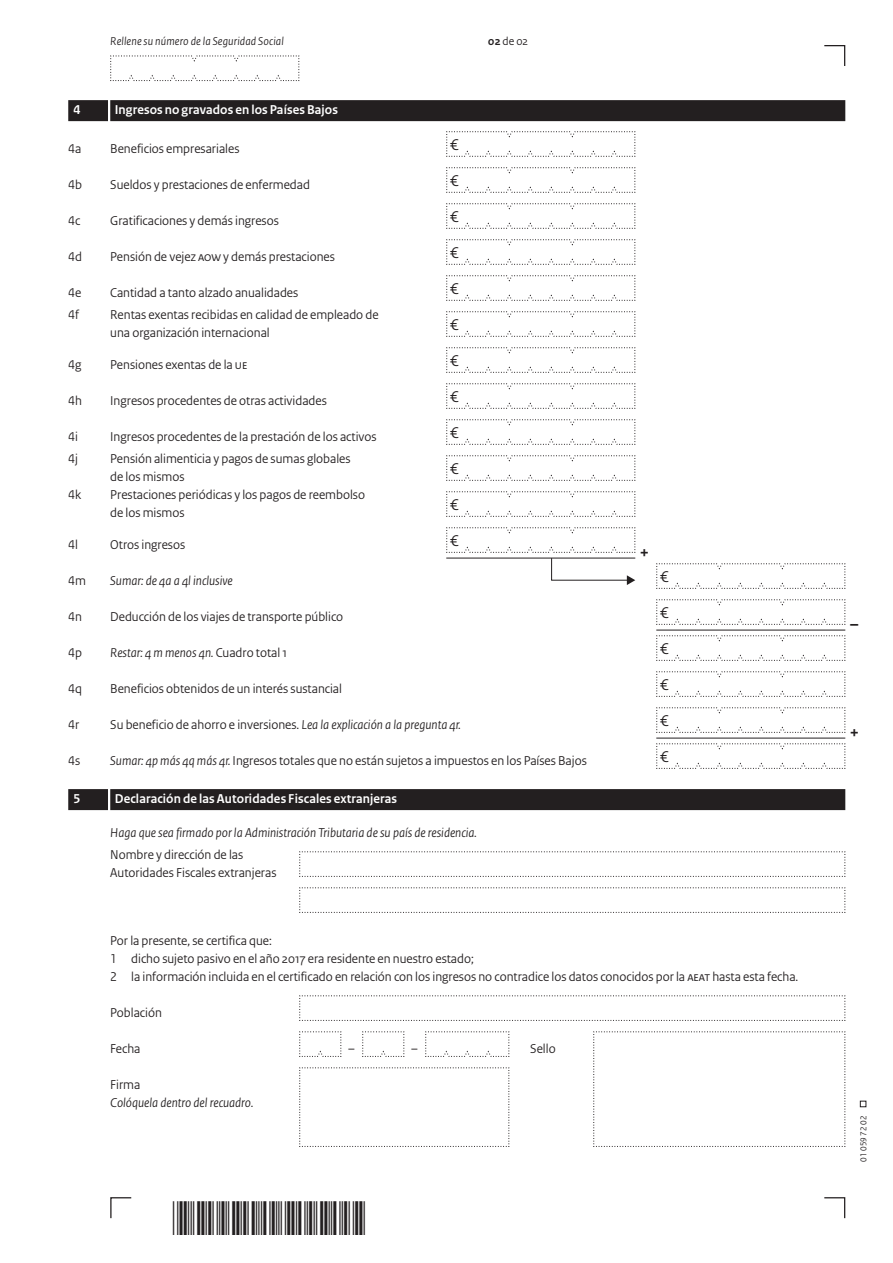
<style>
.page{position:relative;width:893px;height:1263px;background:#fff}
.page>*{position:absolute;margin:0;border:0;box-sizing:border-box;transform-origin:0 0}
.t1{font:700 18px "Rijksoverheid Sans Heading";color:#231f20}
.t2{font:16.5px/36px "Rijksoverheid Sans Heading";color:#231f20;text-align:justify}
.t3{font:13.5px/18px "Rijksoverheid Sans Heading";color:#231f20}
.t4{font:italic 13.5px "Rijksoverheid Sans Heading";color:#231f20}
.t5{font:700 13.5px "Rijksoverheid Sans Heading";letter-spacing:.01em;color:#fff}
.t6{font:italic 12px "Rijksoverheid Sans Heading";letter-spacing:.01em;color:#231f20}
.t7{font:12px "Rijksoverheid Sans Heading";color:#231f20}
.t8{font:9px "Rijksoverheid Sans Heading";color:#231f20}
.s1{font-weight:700}
.s2{font-style:normal}
.s3{font-style:italic}
</style>
<div class="page">
<svg style="left:824px;top:1197px;width:22px;height:22px"></svg>
<svg style="left:110px;top:1197px;width:22px;height:22px"></svg>
<svg style="left:860px;top:1101px;width:6px;height:6px"></svg>
<svg style="left:824px;top:45px;width:22px;height:21px"></svg>
<div style="left:110px;top:100px;width:735px;height:21px;background:#231f20"></div>
<div style="left:68px;top:100px;width:40px;height:21px;background:#231f20"></div>
<div style="left:110px;top:789px;width:735px;height:21px;background:#231f20"></div>
<div style="left:68px;top:789px;width:40px;height:21px;background:#231f20"></div>
<svg style="left:446px;top:131px;width:190px;height:26px"></svg>
<svg style="left:446px;top:167px;width:190px;height:26px"></svg>
<svg style="left:446px;top:203px;width:190px;height:26px"></svg>
<svg style="left:446px;top:239px;width:190px;height:26px"></svg>
<svg style="left:446px;top:275px;width:190px;height:26px"></svg>
<svg style="left:446px;top:311px;width:190px;height:26px"></svg>
<svg style="left:446px;top:347px;width:190px;height:26px"></svg>
<svg style="left:446px;top:383px;width:190px;height:26px"></svg>
<svg style="left:446px;top:419px;width:190px;height:26px"></svg>
<svg style="left:446px;top:455px;width:190px;height:26px"></svg>
<svg style="left:446px;top:491px;width:190px;height:26px"></svg>
<svg style="left:446px;top:527px;width:190px;height:58px"></svg>
<svg style="left:656px;top:563px;width:190px;height:26px"></svg>
<svg style="left:656px;top:599px;width:190px;height:26px"></svg>
<hr style="left:656px;top:630px;width:189px;height:1px;background:#231f20">
<svg style="left:656px;top:635px;width:190px;height:26px"></svg>
<svg style="left:656px;top:671px;width:190px;height:26px"></svg>
<svg style="left:656px;top:707px;width:190px;height:26px"></svg>
<hr style="left:656px;top:738px;width:189px;height:1px;background:#231f20">
<svg style="left:656px;top:743px;width:190px;height:26px"></svg>
<svg style="left:299px;top:851px;width:547px;height:26px"></svg>
<svg style="left:299px;top:887px;width:547px;height:26px"></svg>
<svg style="left:299px;top:995px;width:547px;height:26px"></svg>
<svg style="left:299px;top:1031px;width:43px;height:26px"></svg>
<svg style="left:362px;top:1031px;width:43px;height:26px"></svg>
<svg style="left:425px;top:1031px;width:85px;height:26px"></svg>
<svg style="left:299px;top:1067px;width:211px;height:80px"></svg>
<svg style="left:593px;top:1031px;width:253px;height:116px"></svg>
<svg style="left:110px;top:55px;width:190px;height:26px"></svg>
<p class="t6" style="left:110px;top:34px;width:175px">Rellene su número de la Seguridad Social</p>
<p class="t7" style="left:488px;top:34px;width:41px"><span class="s1">02</span> de 02</p>
<p class="t5" style="left:74px;top:102px;width:8px">4</p>
<p class="t5" style="left:115px;top:102px;width:225px">Ingresos no gravados en los Países Bajos</p>
<p class="t3" style="left:68px;top:140px;width:15px">4a</p>
<p class="t3" style="left:110px;top:140px;width:131px">Beneficios empresariales</p>
<p class="t3" style="left:68px;top:176px;width:15px">4b</p>
<p class="t3" style="left:110px;top:176px;width:201px">Sueldos y prestaciones de enfermedad</p>
<p class="t3" style="left:68px;top:212px;width:14px">4c</p>
<p class="t3" style="left:110px;top:212px;width:170px">Gratificaciones y demás ingresos</p>
<p class="t3" style="left:68px;top:248px;width:15px">4d</p>
<p class="t3" style="left:110px;top:248px;width:226px">Pensión de vejez AOW y demás prestaciones</p>
<p class="t3" style="left:68px;top:284px;width:15px">4e</p>
<p class="t3" style="left:110px;top:284px;width:190px">Cantidad a tanto alzado anualidades</p>
<p class="t3" style="left:68px;top:306px;width:12px">4f</p>
<p class="t3" style="left:110px;top:306px;width:270px">Rentas exentas recibidas en calidad de empleado de una organización internacional</p>
<p class="t3" style="left:68px;top:356px;width:15px">4g</p>
<p class="t3" style="left:110px;top:356px;width:139px">Pensiones exentas de la UE</p>
<p class="t3" style="left:68px;top:392px;width:15px">4h</p>
<p class="t3" style="left:110px;top:392px;width:218px">Ingresos procedentes de otras actividades</p>
<p class="t3" style="left:68px;top:428px;width:11px">4i</p>
<p class="t3" style="left:110px;top:428px;width:268px">Ingresos procedentes de la prestación de los activos</p>
<p class="t3" style="left:68px;top:450px;width:11px">4j</p>
<p class="t3" style="left:110px;top:450px;width:242px">Pensión alimenticia y pagos de sumas globales de los mismos</p>
<p class="t3" style="left:68px;top:486px;width:14px">4k</p>
<p class="t3" style="left:110px;top:486px;width:256px">Prestaciones periódicas y los pagos de reembolso de los mismos</p>
<p class="t3" style="left:68px;top:536px;width:11px">4l</p>
<p class="t3" style="left:110px;top:536px;width:76px">Otros ingresos</p>
<p class="t3" style="left:68px;top:572px;width:19px">4m</p>
<p class="t4" style="left:110px;top:573px;width:124px">Sumar: de 4a a 4l inclusive</p>
<p class="t3" style="left:68px;top:608px;width:15px">4n</p>
<p class="t3" style="left:110px;top:608px;width:234px">Deducción de los viajes de transporte público</p>
<p class="t3" style="left:68px;top:644px;width:15px">4p</p>
<p class="t4" style="left:110px;top:645px;width:178px">Restar: 4 m menos 4n. <span class="s2">Cuadro total 1</span></p>
<p class="t3" style="left:68px;top:680px;width:15px">4q</p>
<p class="t3" style="left:110px;top:680px;width:233px">Beneficios obtenidos de un interés sustancial</p>
<p class="t3" style="left:68px;top:716px;width:13px">4r</p>
<p class="t3" style="left:110px;top:716px;width:352px">Su beneficio de ahorro e inversiones. <span class="s3">Lea la explicación a la pregunta 4r.</span></p>
<p class="t3" style="left:68px;top:752px;width:14px">4s</p>
<p class="t3" style="left:110px;top:752px;width:478px"><span class="s3">Sumar: 4p más 4q más 4r.</span> Ingresos totales que no están sujetos a impuestos en los Países Bajos</p>
<p class="t5" style="left:74px;top:791px;width:8px">5</p>
<p class="t5" style="left:115px;top:791px;width:284px">Declaración de las Autoridades Fiscales extranjeras</p>
<p class="t4" style="left:110px;top:825px;width:368px">Haga que sea firmado por la Administración Tributaria de su país de residencia.</p>
<p class="t3" style="left:110px;top:846px;width:168px">Nombre y dirección de las<br>Autoridades Fiscales extranjeras</p>
<p class="t2" style="left:450px;top:127px;width:10px">€ € € € € € € € € € € €</p>
<h1 class="t1" style="left:640px;top:542px;width:11px">+</h1>
<p class="t2" style="left:660px;top:559px;width:10px">€ € € € € €</p>
<p class="t3" style="left:110px;top:932px;width:690px">Por la presente, se certifica que:<br>1 dicho sujeto pasivo en el año 2017 era residente en nuestro estado;<br>2 la información incluida en el certificado en relación con los ingresos no contradice los datos conocidos por la AEAT hasta esta fecha.</p>
<p class="t3" style="left:110px;top:1004px;width:53px">Población</p>
<p class="t3" style="left:110px;top:1040px;width:32px">Fecha</p>
<p class="t3" style="left:530px;top:1040px;width:27px">Sello</p>
<p class="t3" style="left:110px;top:1076px;width:32px">Firma</p>
<p class="t4" style="left:110px;top:1095px;width:145px">Colóquela dentro del recuadro.</p>
<p class="t3" style="left:348px;top:1040px;width:8px">–</p>
<p class="t3" style="left:411px;top:1040px;width:8px">–</p>
<h1 class="t1" style="left:850px;top:614px;width:10px">–</h1>
<h1 class="t1" style="left:850px;top:722px;width:11px">+</h1>
<p class="t8" style="left:858px;top:1161px;width:47px;rotate:-90deg">01 059 72 02</p>
</div>
